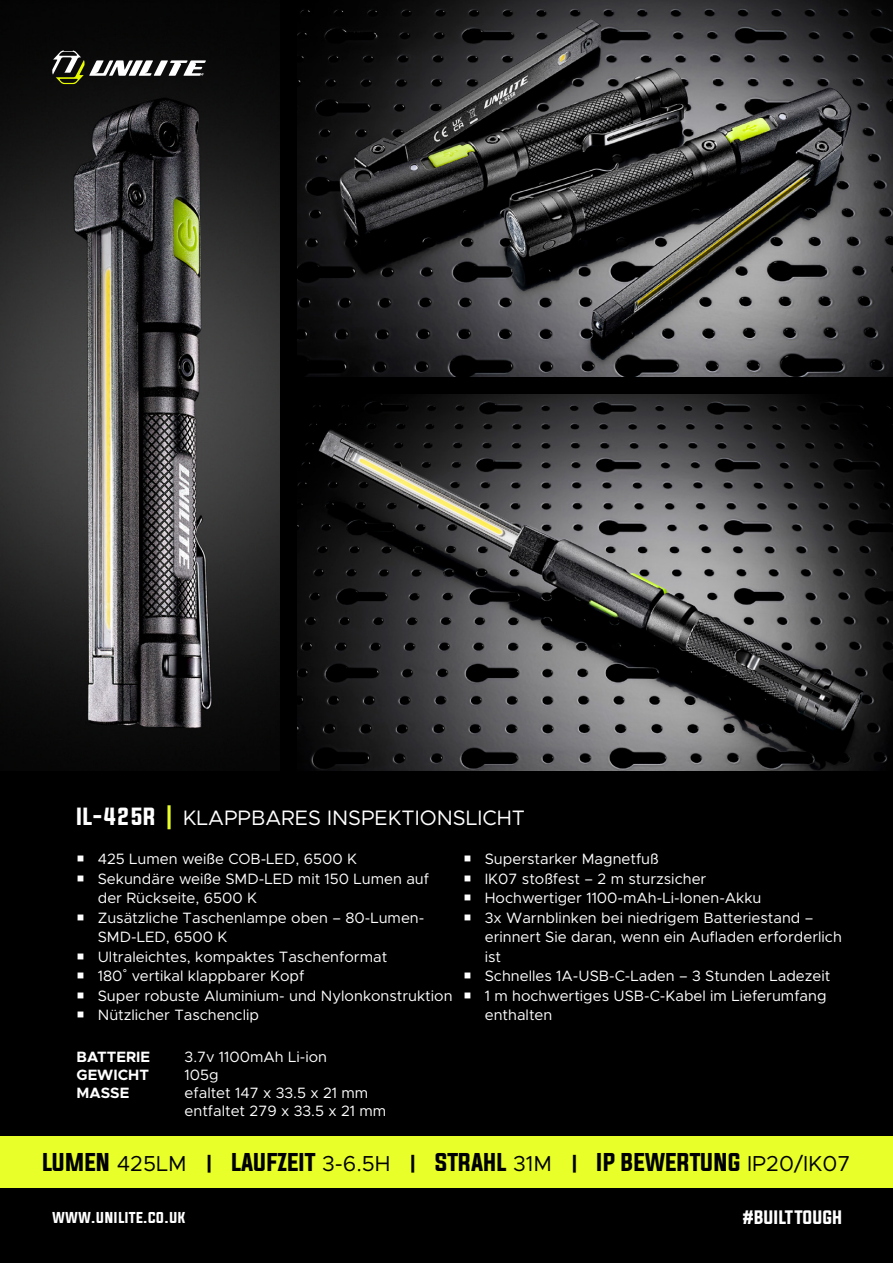
<style>
.page{position:relative;width:893px;height:1263px;background:#000}
.page>*{position:absolute;margin:0;border:0;box-sizing:border-box;transform-origin:0 0}
.t1{font:21.75px "Evogria";color:#000}
.t2{font:21px "Metropolis";color:#fff}
.t3{font:16.5px "Evogria";color:#fff}
.t4{font:15px/19.5px "Metropolis";color:#fff}
.t5{font:700 15px "Metropolis";color:#fff}
.t6{font:14.1px "Evogria";color:#fff}
.s1{font-family:"Evogria"}
.s2{font-family:"Evogria";color:#e9ff29}
.s3{font-family:"Metropolis"}
.s4{font-family:"Metropolis";font-weight:900}
</style>
<div class="page">
<img style="left:0;top:49px;width:279px;height:701px">
<img style="left:298px;top:0;width:595px;height:376px">
<img style="left:298px;top:394px;width:595px;height:377px">
<div style="left:0;top:1136px;width:893px;height:51px;background:#e9ff29"></div>
<svg style="left:52px;top:51px;width:154px;height:33px"></svg>
<h2 class="t2" style="left:77px;top:804px;width:450px"><span class="s1">IL-425R</span> <span class="s2">|</span> KLAPPBARES INSPEKTIONSLICHT</h2>
<p class="t4" style="left:98px;top:849px;width:356px">425 Lumen weiße COB-LED, 6500 K<br>Sekundäre weiße SMD-LED mit 150 Lumen auf der Rückseite, 6500 K<br>Zusätzliche Taschenlampe oben – 80-Lumen-SMD-LED, 6500 K<br>Ultraleichtes, kompaktes Taschenformat<br>180˚ vertikal klappbarer Kopf<br>Super robuste Aluminium- und Nylonkonstruktion Nützlicher Taschenclip</p>
<p class="t4" style="left:485px;top:849px;width:359px">Superstarker Magnetfuß<br>IK07 stoßfest – 2 m sturzsicher<br>Hochwertiger 1100-mAh-Li-Ionen-Akku<br>3x Warnblinken bei niedrigem Batteriestand – erinnert Sie daran, wenn ein Aufladen erforderlich ist<br>Schnelles 1A-USB-C-Laden – 3 Stunden Ladezeit<br>1 m hochwertiges USB-C-Kabel im Lieferumfang enthalten</p>
<p class="t5" style="left:77px;top:1047px;width:75px">BATTERIE</p>
<p class="t4" style="left:185px;top:1047px;width:144px">3.7v 1100mAh Li-ion</p>
<p class="t5" style="left:77px;top:1065px;width:74px">GEWICHT</p>
<p class="t4" style="left:185px;top:1065px;width:36px">105g</p>
<p class="t5" style="left:77px;top:1083px;width:54px">MASSE</p>
<p class="t4" style="left:185px;top:1084px;width:203px;line-height:18px">efaltet 147 x 33.5 x 21 mm entfaltet 279 x 33.5 x 21 mm</p>
<h1 class="t1" style="left:42px;top:1146px;width:810px">LUMEN <span class="s3">425LM</span> <span class="s4">|</span> LAUFZEIT <span class="s3">3-6.5H</span> <span class="s4">|</span> STRAHL <span class="s3">31M</span> <span class="s4">|</span> IP BEWERTUNG <span class="s3">IP20/IK07</span></h1>
<p class="t6" style="left:52px;top:1207px;width:135px">WWW.UNILITE.CO.UK</p>
<p class="t3" style="left:743px;top:1206px;width:101px">#BUILT TOUGH</p>
</div>
